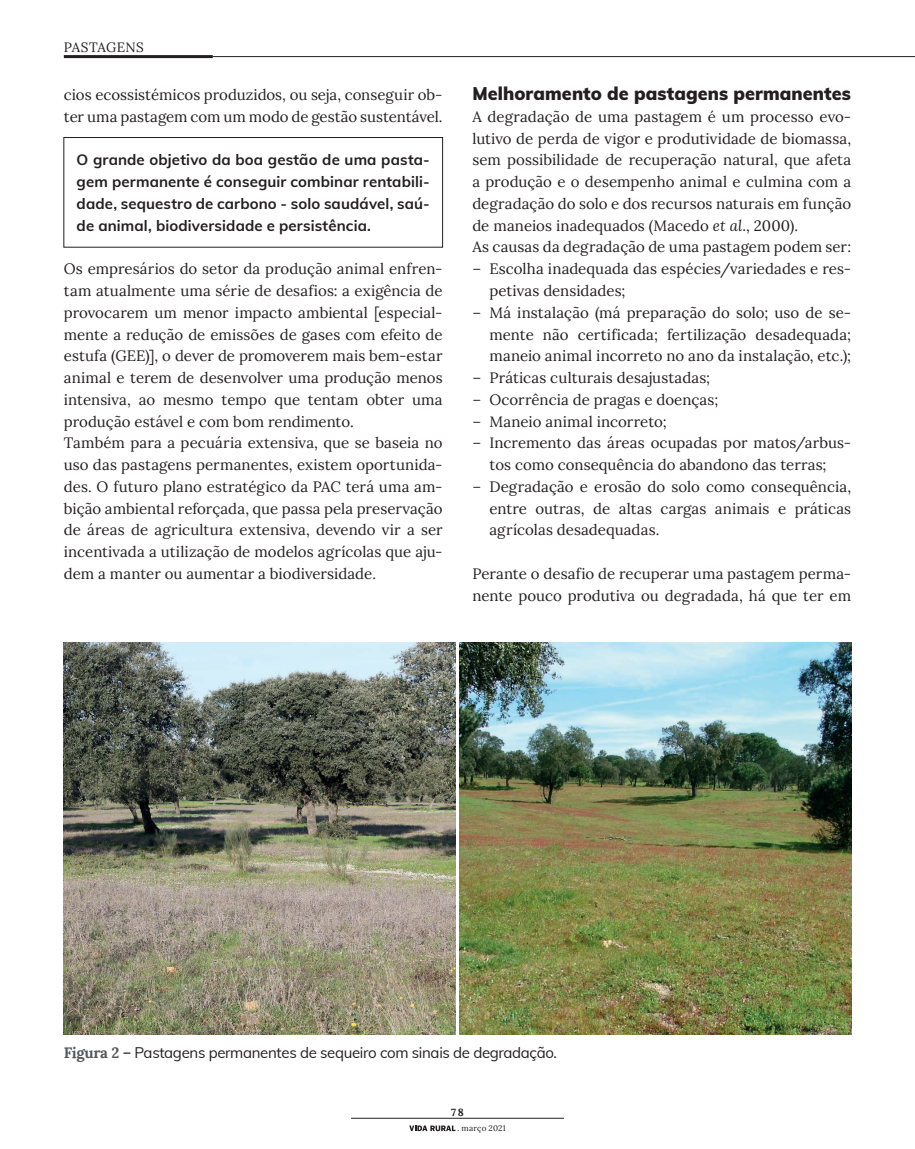
<style>
.page{position:relative;width:915px;height:1149px;background:#fff}
.page>*{position:absolute;margin:0;border:0;box-sizing:border-box;transform-origin:0 0}
.t1{font:900 18px "Muli";letter-spacing:.005em;color:#231f20}
.t2{font:15px/21.8px "Lora";letter-spacing:.005em;color:#231f20}
.t3{font:700 15px/21.8px "Muli";letter-spacing:.005em;color:#231f20;text-align:justify}
.t4{font:15px "Muli";letter-spacing:-.02em;color:#231f20}
.t5{font:13.5px "Lora";letter-spacing:.025em;color:#231f20}
.t6{font:700 10.5px "Lora";color:#231f20}
.t7{font:8.1px "Lora";letter-spacing:.02em;color:#231f20}
.s1{font-style:italic}
.s2{font-family:"Lora";font-weight:700;color:#57585a}
.s3{font-family:"Poynter Text Roman Two"}
</style>
<div class="page">
<hr style="left:213px;top:56px;width:701px;height:1px;background:#231f20">
<svg style="left:409px;top:1125px;width:46px;height:5px"></svg>
<hr style="left:64px;top:55px;width:149px;height:3px;background:#231f20">
<hr style="left:351px;top:1117px;width:212px;height:1px;background:#231f20">
<div style="left:63px;top:137px;width:380px;height:110px;border:1px solid #231f20"></div>
<img style="left:64px;top:642px;width:391px;height:391px">
<img style="left:459px;top:642px;width:391px;height:391px">
<p class="t5" style="left:64px;top:37px;width:82px">PASTAGENS</p>
<p class="t2" style="left:64px;top:83px;width:380px">cios ecossistémicos produzidos, ou seja, conseguir ob&shy;ter uma pastagem com um modo de gestão sustentável.</p>
<p class="t3" style="left:77px;top:148px;width:354px">O grande objetivo da boa gestão de uma pasta&shy;gem permanente é conseguir combinar rentabili&shy;dade, sequestro de carbono - solo saudável, saú&shy;de animal, biodiversidade e persistência.</p>
<p class="t2" style="left:64px;top:257px;width:380px">Os empresários do setor da produção animal enfren&shy;tam atualmente uma série de desafios: a exigência de provocarem um menor impacto ambiental [especial&shy;mente a redução de emissões de gases com efeito de estufa (GEE)], o dever de promoverem mais bem-estar animal e terem de desenvolver uma produção menos intensiva, ao mesmo tempo que tentam obter uma produção estável e com bom rendimento.<br>Também para a pecuária extensiva, que se baseia no uso das pastagens permanentes, existem oportunida&shy;des. O futuro plano estratégico da PAC terá uma am&shy;bição ambiental reforçada, que passa pela preservação de áreas de agricultura extensiva, devendo vir a ser incentivada a utilização de modelos agrícolas que aju&shy;dem a manter ou aumentar a biodiversidade.</p>
<p class="t1" style="left:472px;top:80px;width:380px">Melhoramento de pastagens permanentes</p>
<p class="t2" style="left:472px;top:105px;width:380px">A degradação de uma pastagem é um processo evo&shy;lutivo de perda de vigor e produtividade de biomassa, sem possibilidade de recuperação natural, que afeta a produção e o desempenho animal e culmina com a degradação do solo e dos recursos naturais em função de maneios inadequados (Macedo <span class="s1">et al.</span>, 2000).<br>As causas da degradação de uma pastagem podem ser:</p>
<p class="t2" style="left:489px;top:257px;width:363px;text-indent:-17px">– Escolha inadequada das espécies/variedades e res&shy;petivas densidades;</p>
<p class="t2" style="left:489px;top:300px;width:363px;text-align:justify;text-indent:-17px">– Má instalação (má preparação do solo; uso de se&shy;mente não certificada; fertilização desadequada; maneio animal incorreto no ano da instalação, etc.);</p>
<p class="t2" style="left:472px;top:366px;width:239px">– Práticas culturais desajustadas;</p>
<p class="t2" style="left:472px;top:387px;width:247px">– Ocorrência de pragas e doenças;</p>
<p class="t2" style="left:472px;top:409px;width:196px">– Maneio animal incorreto;</p>
<p class="t2" style="left:472px;top:431px;width:380px;text-align:center">– Incremento das áreas ocupadas por matos/arbus&shy;tos como consequência do abandono das terras;</p>
<p class="t2" style="left:489px;top:474px;width:363px;text-align:justify;text-indent:-17px">– Degradação e erosão do solo como consequência, entre outras, de altas cargas animais e práticas agrícolas desadequadas.</p>
<p class="t2" style="left:472px;top:561px;width:380px">Perante o desafio de recuperar uma pastagem perma&shy;nente pouco produtiva ou degradada, há que ter em</p>
<p class="t4" style="left:64px;top:1041px;width:494px"><span class="s2">Figura 2 –</span> Pastagens permanentes de sequeiro com sinais de degradação.</p>
<p class="t6" style="left:451px;top:1103px;width:14px">78</p>
<p class="t7" style="left:457px;top:1121px;width:50px"><span class="s3">.</span> março 2021</p>
</div>
